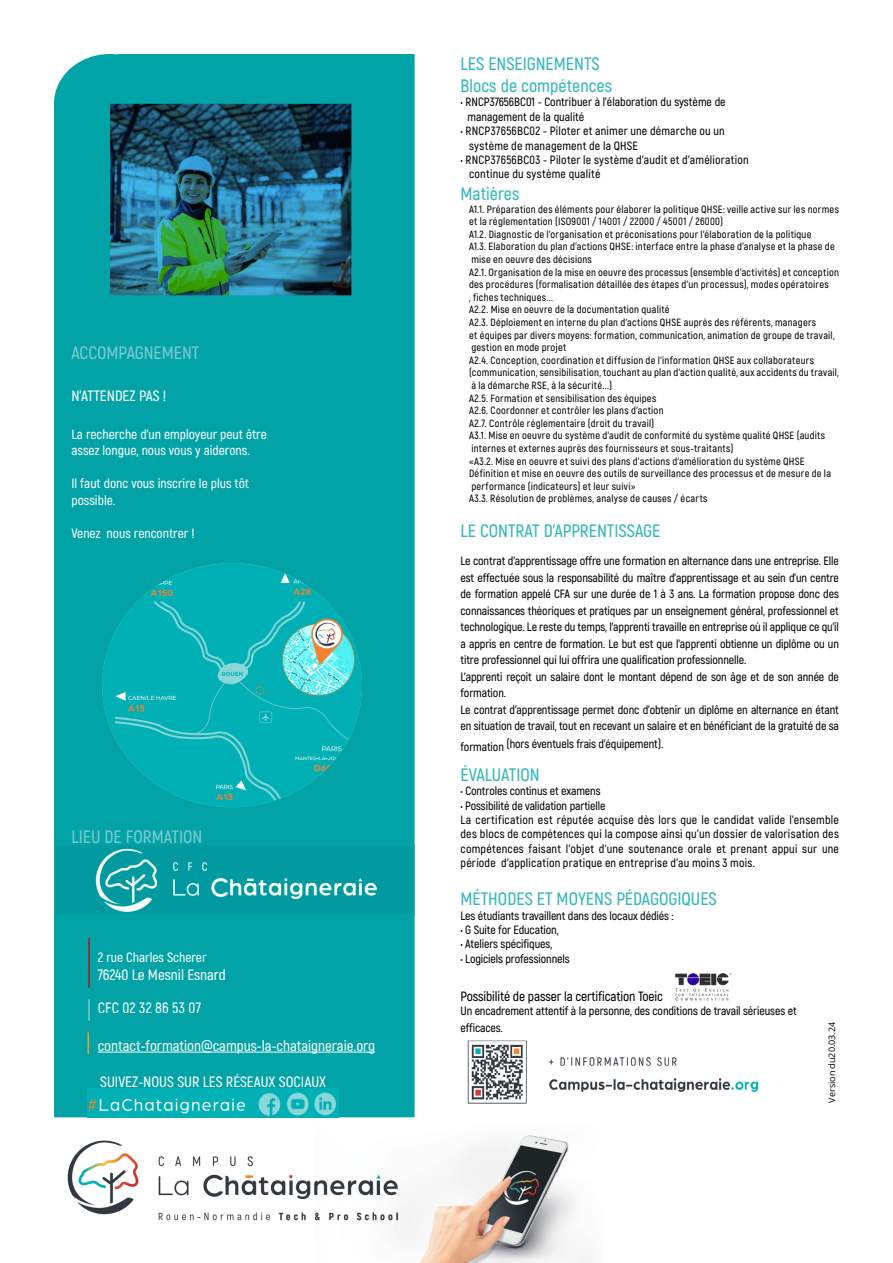
<style>
.page{position:relative;width:893px;height:1263px;background:#fff}
.page>*{position:absolute;margin:0;border:0;box-sizing:border-box;transform-origin:0 0}
.t1{font:600 18px/21.6px "Akrobat";color:#33b6b9}
.t2{font:600 18px "Akrobat";color:#7ecad1}
.t3{font:600 15px "Akrobat";color:#fff}
.t4{font:600 15px "Akrobat";letter-spacing:.02em;color:#fff}
.t5{font:600 13.5px/16.5px "Akrobat";color:#fff}
.t6{font:600 13.5px "Akrobat";letter-spacing:-.01em;color:#000}
.t7{font:600 12px/16.5px "Akrobat";letter-spacing:-.01em;color:#000}
.t8{font:600 12px/14.4px "Akrobat";letter-spacing:.015em;color:#000}
.t9{font:600 12px/14.4px "Akrobat";letter-spacing:.02em;color:#000}
.t10{font:600 10.5px/12.6px "Akrobat";letter-spacing:.025em;color:#000}
.t11{font:9px "Open Sans";color:#000}
</style>
<div class="page">
<img style="left:467px;top:1040px;width:292px;height:64px">
<div style="left:54px;top:54px;width:361px;height:1063px;background:#01a3a7"></div>
<div style="left:54px;top:54px;width:112px;height:99px;background:#00a3a6;border-radius:50%"></div>
<img style="left:67px;top:1135px;width:521px;height:128px">
<hr style="left:88px;top:938px;width:2px;height:50px;background:#af1c1f">
<hr style="left:88px;top:999px;width:2px;height:22px;background:#7ecad1">
<hr style="left:87px;top:1032px;width:2px;height:22px;background:#f49e23">
<hr style="left:98px;top:1052px;width:277px;height:1px;background:#fff">
<img style="left:57px;top:847px;width:355px;height:65px">
<div style="left:54px;top:844px;width:361px;height:71px;border:2px solid #02a3a7"></div>
<img style="left:102px;top:563px;width:260px;height:244px">
<img style="left:87px;top:1089px;width:252px;height:28px">
<div style="left:97px;top:93px;width:269px;height:204px;background:#009fe3;opacity:.75"></div>
<img style="left:675px;top:973px;width:57px;height:28px">
<h1 class="t2" style="left:71px;top:341px;width:130px">ACCOMPAGNEMENT</h1>
<h2 class="t3" style="left:71px;top:387px;width:97px">N’ATTENDEZ PAS !</h2>
<p class="t5" style="left:71px;top:426px;width:197px">La recherche d’un employeur peut être assez longue, nous vous y aiderons.</p>
<p class="t5" style="left:71px;top:475px;width:179px">Il faut donc vous inscrire le plus tôt possible.</p>
<p class="t5" style="left:71px;top:525px;width:125px">Venez nous rencontrer !</p>
<h1 class="t2" style="left:71px;top:826px;width:133px">LIEU DE FORMATION</h1>
<p class="t5" style="left:98px;top:949px;width:110px">2 rue Charles Scherer</p>
<h2 class="t3" style="left:98px;top:965px;width:130px">76240 Le Mesnil Esnard</h2>
<h2 class="t4" style="left:98px;top:998px;width:105px">CFC 02 32 86 53 07</h2>
<h2 class="t3" style="left:98px;top:1036px;width:279px">contact-formation@campus-la-chataigneraie.org</h2>
<h2 class="t3" style="left:100px;top:1072px;width:227px">SUIVEZ-NOUS SUR LES RÉSEAUX SOCIAUX</h2>
<h1 class="t1" style="left:460px;top:53px;width:153px">LES ENSEIGNEMENTS<br>Blocs de compétences</h1>
<p class="t7" style="left:467px;top:95px;width:260px;line-height:14.4px;text-indent:-7px">• RNCP37656BC01 - Contribuer à l’élaboration du système de management de la qualité</p>
<p class="t9" style="left:469px;top:124px;width:257px;text-indent:-9px">• RNCP37656BC02 - Piloter et animer une démarche ou un système de management de la QHSE</p>
<p class="t9" style="left:469px;top:153px;width:281px;text-indent:-9px">• RNCP37656BC03 - Piloter le système d’audit et d’amélioration continue du système qualité</p>
<h1 class="t1" style="left:460px;top:183px;width:60px">Matières</h1>
<p class="t10" style="left:469px;top:203px;width:371px">A1.1. Préparation des éléments pour élaborer la politique QHSE: veille active sur les normes et la réglementation (ISO9001 / 14001 / 22000 / 45001 / 26000)<br>A1.2. Diagnostic de l’organisation et préconisations pour l’élaboration de la politique<br>A1.3. Elaboration du plan d’actions QHSE: interface entre la phase d’analyse et la phase de mise en oeuvre des décisions<br>A2.1. Organisation de la mise en oeuvre des processus (ensemble d’activités) et conception des procédures (formalisation détaillée des étapes d’un processus), modes opératoires<br>, fiches techniques...<br>A2.2. Mise en oeuvre de la documentation qualité<br>A2.3. Déploiement en interne du plan d’actions QHSE auprès des référents, managers<br>et équipes par divers moyens: formation, communication, animation de groupe de travail, gestion en mode projet<br>A2.4. Conception, coordination et diffusion de l’information QHSE aux collaborateurs (communication, sensibilisation, touchant au plan d’action qualité, aux accidents du travail, à la démarche RSE, à la sécurité...)<br>A2.5. Formation et sensibilisation des équipes<br>A2.6. Coordonner et contrôler les plans d’action<br>A2.7. Contrôle réglementaire (droit du travail)<br>A3.1. Mise en oeuvre du système d’audit de conformité du système qualité QHSE (audits internes et externes auprès des fournisseurs et sous-traitants)<br>«A3.2. Mise en oeuvre et suivi des plans d’actions d’amélioration du système QHSE Définition et mise en oeuvre des outils de surveillance des processus et de mesure de la performance (indicateurs) et leur suivi»<br>A3.3. Résolution de problèmes, analyse de causes / écarts</p>
<h1 class="t1" style="left:460px;top:520px;width:201px">LE CONTRAT D’APPRENTISSAGE</h1>
<p class="t7" style="left:460px;top:553px;width:380px">Le contrat d’apprentissage offre une formation en alternance dans une entreprise. Elle est effectuée sous la responsabilité du maître d’apprentissage et au sein d’un centre de formation appelé CFA sur une durée de 1 à 3 ans. La formation propose donc des connaissances théoriques et pratiques par un enseignement général, professionnel et technologique. Le reste du temps, l’apprenti travaille en entreprise où il applique ce qu’il a appris en centre de formation. Le but est que l’apprenti obtienne un diplôme ou un titre professionnel qui lui offrira une qualification professionnelle.<br>L’apprenti reçoit un salaire dont le montant dépend de son âge et de son année de formation.<br>Le contrat d’apprentissage permet donc d’obtenir un diplôme en alternance en étant en situation de travail, tout en recevant un salaire et en bénéficiant de la gratuité de sa</p>
<p class="t7" style="left:460px;top:736px;width:204px">formation (hors éventuels frais d’équipement).</p>
<h1 class="t1" style="left:460px;top:764px;width:81px">ÉVALUATION</h1>
<p class="t7" style="left:460px;top:783px;width:142px">• Controles continus et examens</p>
<p class="t8" style="left:460px;top:798px;width:380px">• Possibilité de validation partielle<br>La certification est réputée acquise dès lors que le candidat valide l’ensemble des blocs de compétences qui la compose ainsi qu’un dossier de valorisation des compétences faisant l’objet d’une soutenance orale et prenant appui sur une période d’application pratique en entreprise d’au moins 3 mois.</p>
<h1 class="t1" style="left:460px;top:888px;width:258px">MÉTHODES ET MOYENS PÉDAGOGIQUES</h1>
<p class="t7" style="left:460px;top:907px;width:215px">Les étudiants travaillent dans des locaux dédiés :</p>
<p class="t7" style="left:460px;top:922px;width:100px">• G Suite for Education,</p>
<p class="t7" style="left:460px;top:936px;width:93px">• Ateliers spécifiques,</p>
<p class="t7" style="left:460px;top:950px;width:111px">• Logiciels professionnels</p>
<p class="t6" style="left:460px;top:988px;width:204px">Possibilité de passer la certification Toeic</p>
<p class="t7" style="left:460px;top:1002px;width:338px">Un encadrement attentif à la personne, des conditions de travail sérieuses et efficaces.</p>
<p class="t11" style="left:826px;top:1102px;width:82px;rotate:-90deg">Version du20.03.24</p>
</div>
